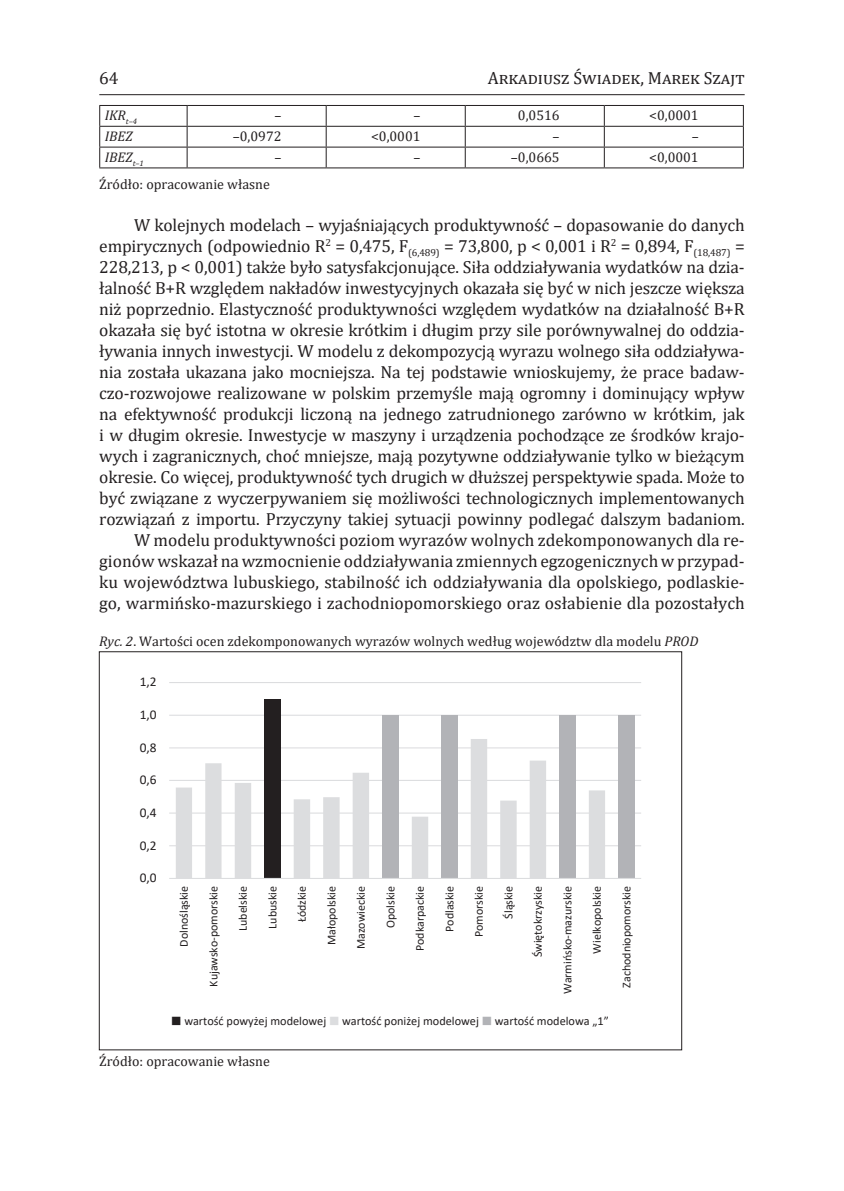
<style>
.page{position:relative;width:844px;height:1191px;background:#fff}
.page>*{position:absolute;margin:0;border:0;box-sizing:border-box;transform-origin:0 0}
.t1{font:17.5px/21px "Cambria";letter-spacing:-.01em;color:#231f20;text-align:right}
.t2{font:17.5px "Cambria";letter-spacing:.055em;color:#231f20}
.t3{font:14px "Cambria";color:#231f20}
.t4{font:italic 14px "Cambria";color:#231f20}
.t5{font:13.47px "Calibri";color:#231f20}
.t6{font:12.25px "Calibri";color:#231f20}
.t7{font:11.9px "Calibri";letter-spacing:-.005em;color:#231f20}
.s1{font-style:italic}
.s2{font-family:"Cambria"}
.s3{font-family:"Cambria";color:#dcdddf}
.s4{font-family:"Cambria";color:#b2b3b7}
</style>
<div class="page">
<hr style="left:99px;top:94px;width:645px;height:1px;background:#231f20">
<hr style="left:169px;top:845px;width:472px;height:1px;background:#dcdddf">
<hr style="left:169px;top:812px;width:472px;height:1px;background:#dcdddf">
<hr style="left:169px;top:780px;width:472px;height:1px;background:#dcdddf">
<hr style="left:169px;top:747px;width:472px;height:1px;background:#dcdddf">
<hr style="left:169px;top:714px;width:472px;height:2px;background:#dcdddf">
<hr style="left:169px;top:682px;width:472px;height:1px;background:#dcdddf">
<div style="left:264px;top:699px;width:16px;height:179px;background:#231f20"></div>
<div style="left:382px;top:715px;width:16px;height:163px;background:#b2b3b7"></div>
<div style="left:441px;top:715px;width:16px;height:163px;background:#b2b3b7"></div>
<div style="left:559px;top:715px;width:16px;height:163px;background:#b2b3b7"></div>
<div style="left:618px;top:715px;width:16px;height:163px;background:#b2b3b7"></div>
<svg style="left:176px;top:739px;width:429px;height:139px"></svg>
<hr style="left:169px;top:878px;width:472px;height:1px;background:#dcdddf">
<hr style="left:99px;top:105px;width:88px;height:1px;background:#231f20">
<hr style="left:187px;top:105px;width:139px;height:1px;background:#231f20">
<hr style="left:326px;top:105px;width:139px;height:1px;background:#231f20">
<hr style="left:465px;top:105px;width:139px;height:1px;background:#231f20">
<hr style="left:604px;top:105px;width:139px;height:1px;background:#231f20">
<hr style="left:99px;top:126px;width:88px;height:1px;background:#231f20">
<hr style="left:187px;top:126px;width:139px;height:1px;background:#231f20">
<hr style="left:326px;top:126px;width:139px;height:1px;background:#231f20">
<hr style="left:465px;top:126px;width:139px;height:1px;background:#231f20">
<hr style="left:604px;top:126px;width:139px;height:1px;background:#231f20">
<hr style="left:99px;top:147px;width:88px;height:1px;background:#231f20">
<svg style="left:99px;top:106px;width:1px;height:61px"></svg>
<hr style="left:187px;top:147px;width:139px;height:1px;background:#231f20">
<svg style="left:187px;top:106px;width:1px;height:61px"></svg>
<hr style="left:326px;top:147px;width:139px;height:1px;background:#231f20">
<svg style="left:325px;top:106px;width:1px;height:61px"></svg>
<hr style="left:465px;top:147px;width:139px;height:1px;background:#231f20">
<svg style="left:464px;top:106px;width:1px;height:61px"></svg>
<hr style="left:604px;top:147px;width:139px;height:1px;background:#231f20">
<svg style="left:603px;top:106px;width:1px;height:61px"></svg>
<svg style="left:742px;top:106px;width:1px;height:61px"></svg>
<hr style="left:99px;top:167px;width:88px;height:1px;background:#231f20">
<hr style="left:187px;top:167px;width:139px;height:1px;background:#231f20">
<hr style="left:326px;top:167px;width:139px;height:1px;background:#231f20">
<hr style="left:465px;top:167px;width:139px;height:1px;background:#231f20">
<hr style="left:604px;top:167px;width:139px;height:1px;background:#231f20">
<p class="t1" style="left:99px;top:68px;width:21px">64</p>
<p class="t2" style="left:487px;top:68px;width:258px">Arkadiusz Świadek, Marek Szajt</p>
<p class="t4" style="left:105px;top:106px;width:34px">IKR<sub>t–4</sub></p>
<p class="t3" style="left:274px;top:107px;width:8px">–</p>
<p class="t3" style="left:413px;top:107px;width:8px">–</p>
<p class="t3" style="left:518px;top:107px;width:43px">0,0516</p>
<p class="t3" style="left:649px;top:107px;width:51px">&lt;0,0001</p>
<p class="t4" style="left:105px;top:127px;width:29px">IBEZ</p>
<p class="t3" style="left:233px;top:128px;width:50px">–0,0972</p>
<p class="t3" style="left:371px;top:128px;width:51px">&lt;0,0001</p>
<p class="t3" style="left:552px;top:128px;width:8px">–</p>
<p class="t3" style="left:691px;top:128px;width:8px">–</p>
<p class="t4" style="left:105px;top:147px;width:41px">IBEZ<sub>t–1</sub></p>
<p class="t3" style="left:274px;top:149px;width:8px">–</p>
<p class="t3" style="left:413px;top:149px;width:8px">–</p>
<p class="t3" style="left:511px;top:149px;width:50px">–0,0665</p>
<p class="t3" style="left:649px;top:149px;width:51px">&lt;0,0001</p>
<p class="t3" style="left:99px;top:176px;width:172px">Źródło: opracowanie własne</p>
<p class="t1" style="left:99px;top:214px;width:646px">W kolejnych modelach – wyjaśniających produktywność – dopasowanie do danych empirycznych (odpowiednio R<sup>2</sup> = 0,475, F<sub>(6,489)</sub> = 73,800, p &lt; 0,001 i R<sup>2</sup> = 0,894, F<sub>(18,487)</sub> = 228,213, p &lt; 0,001) także było satysfakcjonujące. Siła oddziaływania wydatków na dzia&shy;łalność B+R względem nakładów inwestycyjnych okazała się być w nich jeszcze większa niż poprzednio. Elastyczność produktywności względem wydatków na działalność B+R okazała się być istotna w okresie krótkim i długim przy sile porównywalnej do oddzia&shy;ływania innych inwestycji. W modelu z dekompozycją wyrazu wolnego siła oddziaływa&shy;nia została ukazana jako mocniejsza. Na tej podstawie wnioskujemy, że prace badaw&shy;czo-rozwojowe realizowane w polskim przemyśle mają ogromny i dominujący wpływ na efektywność produkcji liczoną na jednego zatrudnionego zarówno w krótkim, jak i w długim okresie. Inwestycje w maszyny i urządzenia pochodzące ze środków krajo&shy;wych i zagranicznych, choć mniejsze, mają pozytywne oddziaływanie tylko w bieżącym okresie. Co więcej, produktywność tych drugich w dłuższej perspektywie spada. Może to być związane z wyczerpywaniem się możliwości technologicznych implementowanych rozwiązań z importu. Przyczyny takiej sytuacji powinny podlegać dalszym badaniom.<br>W modelu produktywności poziom wyrazów wolnych zdekomponowanych dla re&shy;gionów wskazał na wzmocnienie oddziaływania zmiennych egzogenicznych wprzypad&shy;ku województwa lubuskiego, stabilność ich oddziaływania dla opolskiego, podlaskie&shy;go, warmińsko-mazurskiego i zachodniopomorskiego oraz osłabienie dla pozostałych</p>
<p class="t3" style="left:99px;top:633px;width:600px"><span class="s1">Ryc. 2</span>. Wartości ocen zdekomponowanych wyrazów wolnych według województw dla modelu <span class="s1">PROD</span></p>
<p class="t5" style="left:140px;top:672px;width:18px">1,2</p>
<p class="t5" style="left:140px;top:705px;width:18px">1,0</p>
<p class="t5" style="left:140px;top:738px;width:18px">0,8</p>
<p class="t5" style="left:140px;top:770px;width:18px">0,6</p>
<p class="t5" style="left:140px;top:803px;width:18px">0,4</p>
<p class="t5" style="left:140px;top:835px;width:18px">0,2</p>
<p class="t5" style="left:140px;top:868px;width:18px">0,0</p>
<p class="t7" style="left:176px;top:946px;width:62px;rotate:-90deg">Dolnośląskie</p>
<p class="t7" style="left:205px;top:986px;width:102px;rotate:-90deg">Kujawsko-pomorskie</p>
<p class="t7" style="left:235px;top:931px;width:46px;rotate:-90deg">Lubelskie</p>
<p class="t7" style="left:264px;top:928px;width:44px;rotate:-90deg">Lubuskie</p>
<p class="t7" style="left:293px;top:922px;width:38px;rotate:-90deg">Łódzkie</p>
<p class="t7" style="left:323px;top:945px;width:61px;rotate:-90deg">Małopolskie</p>
<p class="t7" style="left:352px;top:949px;width:65px;rotate:-90deg">Mazowieckie</p>
<p class="t7" style="left:382px;top:928px;width:43px;rotate:-90deg">Opolskie</p>
<p class="t7" style="left:411px;top:951px;width:67px;rotate:-90deg">Podkarpackie</p>
<p class="t7" style="left:441px;top:932px;width:47px;rotate:-90deg">Podlaskie</p>
<p class="t7" style="left:470px;top:937px;width:53px;rotate:-90deg">Pomorskie</p>
<p class="t7" style="left:500px;top:918px;width:34px;rotate:-90deg">Śląskie</p>
<p class="t7" style="left:529px;top:957px;width:73px;rotate:-90deg">Świętokrzyskie</p>
<p class="t7" style="left:559px;top:994px;width:109px;rotate:-90deg">Warmińsko-mazurskie</p>
<p class="t7" style="left:588px;top:953px;width:69px;rotate:-90deg">Wielkopolskie</p>
<p class="t7" style="left:618px;top:987px;width:103px;rotate:-90deg">Zachodniopomorskie</p>
<p class="t6" style="left:171px;top:1012px;width:439px"><span class="s2">█</span> wartość powyżej modelowej <span class="s3">█</span> wartość poniżej modelowej <span class="s4">█</span> wartość modelowa „1”</p>
<p class="t3" style="left:99px;top:1053px;width:172px">Źródło: opracowanie własne</p>
</div>
